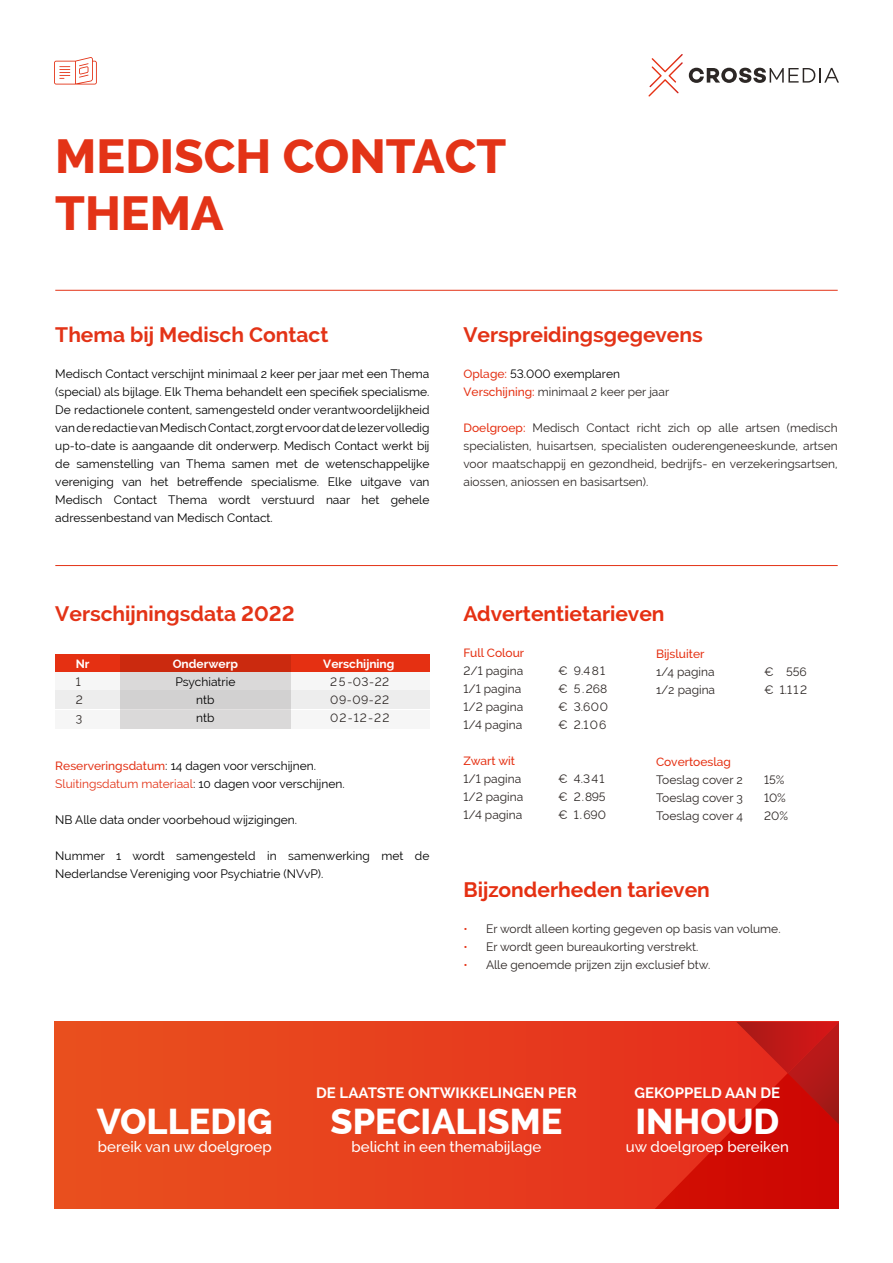
<style>
.page{position:relative;width:893px;height:1263px;background:#fff}
.page>*{position:absolute;margin:0;border:0;box-sizing:border-box;transform-origin:0 0}
.t1{font:800 48px/57.6px "Raleway";color:#e33317}
.t2{font:800 36px "Raleway";color:#fff}
.t3{font:700 21px "Raleway";color:#e33317}
.t4{font:700 21px "Raleway";color:#e53012}
.t5{font:500 15px "Raleway";color:#fff}
.t6{font:700 15px "Raleway";color:#fff}
.t7{font:12px/18px "Raleway";color:#000}
.t8{font:12px/18px "Raleway";color:#2d2725}
.t9{font:500 12px "Raleway";color:#e53012}
.t10{font:700 12px "Raleway";color:#fff}
.s1{font-weight:500;color:#e33317}
.s2{color:#e33317}
.s3{color:#000}
.s4{font-weight:500;color:#e53012}
.s5{color:#e53012}
</style>
<div class="page">
<div style="left:55px;top:710px;width:374px;height:18px;background:#f6f6f6"></div>
<svg style="left:648px;top:54px;width:35px;height:43px"></svg>
<svg style="left:689px;top:68px;width:150px;height:15px"></svg>
<svg style="left:54px;top:1022px;width:601px;height:187px;background:#e7411d"></svg>
<svg style="left:655px;top:1022px;width:184px;height:187px;background:#d51c11"></svg>
<svg style="left:54px;top:57px;width:43px;height:28px"></svg>
<hr style="left:55px;top:290px;width:783px;height:1px;background:#e33317">
<hr style="left:55px;top:565px;width:783px;height:1px;background:#e33317">
<div style="left:55px;top:655px;width:374px;height:18px;background:#e53012"></div>
<div style="left:55px;top:673px;width:374px;height:18px;background:#f6f6f6"></div>
<div style="left:55px;top:691px;width:374px;height:18px;background:#ededed"></div>
<svg style="left:120px;top:655px;width:170px;height:73px;background:#d4aea7"></svg>
<h1 class="t1" style="left:55px;top:127px;width:453px">MEDISCH CONTACT<br>THEMA</h1>
<h3 class="t3" style="left:55px;top:323px;width:275px">Thema bij Medisch Contact</h3>
<p class="t7" style="left:55px;top:365px;width:376px;text-align:justify">Medisch Contact verschijnt minimaal 2 keer per jaar met een Thema (special) als bijlage. Elk Thema behandelt een specifiek specialisme.<br>De redactionele content, samengesteld onder verantwoordelijkheid van de redactie van Medisch Contact, zorgt ervoor dat de lezer volledig up-to-date is aangaande dit onderwerp. Medisch Contact werkt bij de samenstelling van Thema samen met de wetenschappelijke vereniging van het betreffende specialisme. Elke uitgave van Medisch Contact Thema wordt verstuurd naar het gehele adressenbestand van Medisch Contact.</p>
<h3 class="t3" style="left:55px;top:601px;width:241px">Verschijningsdata 2022</h3>
<p class="t10" style="left:76px;top:657px;width:15px">Nr</p>
<p class="t8" style="left:76px;top:673px;width:9px">1<br>2<br>3</p>
<p class="t10" style="left:173px;top:657px;width:67px">Onderwerp</p>
<p class="t7" style="left:175px;top:673px;width:61px;text-align:center">Psychiatrie ntb<br>ntb</p>
<p class="t10" style="left:323px;top:657px;width:73px">Verschijning</p>
<p class="t8" style="left:330px;top:673px;width:61px;text-align:justify">25-03-22<br>09-09-22<br>02-12-22</p>
<p class="t7" style="left:55px;top:757px;width:291px"><span class="s1">Reserveringsdatum</span>: 14 dagen voor verschijnen.<br><span class="s2">Sluitingsdatum materiaal</span>: 10 dagen voor verschijnen.</p>
<p class="t7" style="left:55px;top:811px;width:243px">NB Alle data onder voorbehoud wijzigingen.</p>
<p class="t7" style="left:55px;top:847px;width:376px">Nummer 1 wordt samengesteld in samenwerking met de<br>Nederlandse Vereniging voor Psychiatrie (NVvP).</p>
<h3 class="t3" style="left:463px;top:323px;width:241px">Verspreidingsgegevens</h3>
<p class="t8" style="left:463px;top:365px;width:207px"><span class="s1">Oplage:</span> <span class="s3">53.000 exemplaren<br></span><span class="s4">Verschijning:</span> minimaal 2 keer per jaar</p>
<p class="t8" style="left:463px;top:419px;width:376px;text-align:justify"><span class="s4">Doelgroep:</span> Medisch Contact richt zich op alle artsen (medisch specialisten, huisartsen, specialisten ouderengeneeskunde, artsen voor maatschappij en gezondheid, bedrijfs- en verzekeringsartsen, aiossen, aniossen en basisartsen).</p>
<h3 class="t4" style="left:463px;top:601px;width:203px">Advertentietarieven</h3>
<p class="t9" style="left:463px;top:645px;width:62px">Full Colour</p>
<p class="t8" style="left:463px;top:661px;width:61px">2/1 pagina</p>
<p class="t8" style="left:558px;top:661px;width:49px">€ 9.481</p>
<p class="t8" style="left:463px;top:679px;width:59px">1/1 pagina</p>
<p class="t8" style="left:558px;top:679px;width:51px">€ 5.268</p>
<p class="t8" style="left:463px;top:697px;width:61px">1/2 pagina</p>
<p class="t8" style="left:558px;top:697px;width:52px">€ 3.600</p>
<p class="t8" style="left:463px;top:715px;width:60px">1/4 pagina</p>
<p class="t8" style="left:558px;top:715px;width:50px">€ 2.106</p>
<p class="t9" style="left:463px;top:753px;width:53px">Zwart wit</p>
<p class="t8" style="left:463px;top:769px;width:59px">1/1 pagina</p>
<p class="t8" style="left:558px;top:769px;width:48px">€ 4.341</p>
<p class="t8" style="left:463px;top:787px;width:61px">1/2 pagina</p>
<p class="t8" style="left:558px;top:787px;width:49px">€ 2.895</p>
<p class="t8" style="left:463px;top:805px;width:60px">1/4 pagina</p>
<p class="t8" style="left:558px;top:805px;width:49px">€ 1.690</p>
<p class="t9" style="left:656px;top:647px;width:50px">Bijsluiter</p>
<p class="t8" style="left:656px;top:663px;width:60px">1/4 pagina</p>
<p class="t8" style="left:764px;top:663px;width:44px">€ 556</p>
<p class="t8" style="left:656px;top:681px;width:61px">1/2 pagina</p>
<p class="t8" style="left:764px;top:681px;width:44px">€ 1.112</p>
<p class="t9" style="left:656px;top:755px;width:76px">Covertoeslag</p>
<p class="t8" style="left:656px;top:771px;width:88px">Toeslag cover 2</p>
<p class="t8" style="left:764px;top:771px;width:22px">15%</p>
<p class="t8" style="left:656px;top:789px;width:88px">Toeslag cover 3</p>
<p class="t8" style="left:764px;top:789px;width:23px">10%</p>
<p class="t8" style="left:656px;top:807px;width:88px">Toeslag cover 4</p>
<p class="t8" style="left:764px;top:807px;width:25px">20%</p>
<h3 class="t4" style="left:463px;top:878px;width:248px">Bijzonderheden tarieven</h3>
<p class="t8" style="left:463px;top:920px;width:319px"><span class="s5">•</span> Er wordt alleen korting gegeven op basis van volume.</p>
<p class="t8" style="left:463px;top:938px;width:236px"><span class="s5">•</span> Er wordt geen bureaukorting verstrekt.</p>
<p class="t8" style="left:463px;top:956px;width:248px"><span class="s5">•</span> Alle genoemde prijzen zijn exclusief btw.</p>
<h2 class="t2" style="left:97px;top:1101px;width:177px">VOLLEDIG</h2>
<p class="t5" style="left:98px;top:1138px;width:175px">bereik van uw doelgroep</p>
<p class="t6" style="left:316px;top:1084px;width:262px">DE LAATSTE ONTWIKKELINGEN PER</p>
<h2 class="t2" style="left:331px;top:1101px;width:233px">SPECIALISME</h2>
<p class="t5" style="left:352px;top:1138px;width:191px">belicht in een themabijlage</p>
<p class="t6" style="left:634px;top:1084px;width:147px">GEKOPPELD AAN DE</p>
<h2 class="t2" style="left:635px;top:1101px;width:146px">INHOUD</h2>
<p class="t5" style="left:626px;top:1138px;width:165px">uw doelgroep bereiken</p>
</div>
